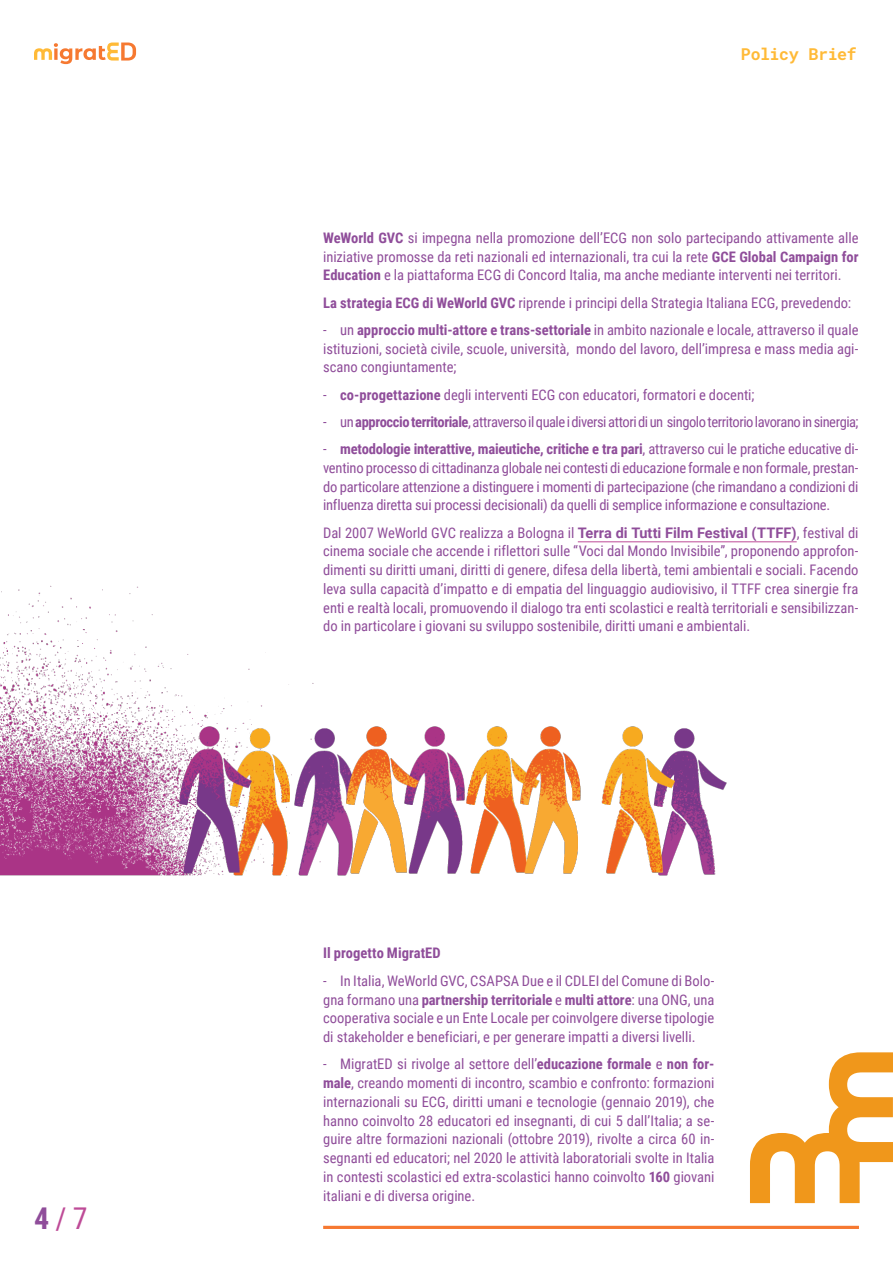
<style>
.page{position:relative;width:893px;height:1263px;background:#fff}
.page>*{position:absolute;margin:0;border:0;box-sizing:border-box;transform-origin:0 0}
.t1{font:30px "Roboto Condensed";color:#be4b97}
.t2{font:700 16.5px "Roboto Mono";letter-spacing:-.02em;color:#ffba37}
.t3{font:14.55px/18.8px "Roboto Condensed";letter-spacing:-.005em;color:#8f4d9a;text-align:justify}
.t4{font:14.55px "Roboto Condensed";letter-spacing:-.03em;color:#8f4d9a}
.t5{font:700 14.55px "Roboto Condensed";color:#8f4d9a}
.s1{font-weight:700;color:#8f4d9a}
.s2{font-weight:700}
.s3{font-family:"Roboto";font-weight:700}
</style>
<div class="page">
<hr style="left:578px;top:541px;width:219px;height:1px;background:#be4b97">
<svg style="left:34px;top:43px;width:102px;height:21px"></svg>
<svg style="left:750px;top:1052px;width:143px;height:151px"></svg>
<hr style="left:323px;top:1226px;width:536px;height:3px;background:#f67931">
<img style="left:0;top:585px;width:727px;height:291px">
<h1 class="t1" style="left:34px;top:1197px;width:55px"><span class="s1">4</span> / 7</h1>
<p class="t2" style="left:741px;top:43px;width:117px">Policy Brief</p>
<p class="t3" style="left:323px;top:228px;width:537px"><span class="s2">WeWorld GVC</span> si impegna nella promozione dell’ECG non solo partecipando attivamente alle iniziative promosse da reti nazionali ed internazionali, tra cui la rete <span class="s2">GCE Global Campaign for Education</span> e la piattaforma ECG di Concord Italia, ma anche mediante interventi nei territori.</p>
<p class="t3" style="left:323px;top:292px;width:530px"><span class="s2">La strategia ECG di WeWorld GVC</span> riprende i principi della Strategia Italiana ECG, prevedendo:</p>
<p class="t3" style="left:323px;top:320px;width:537px">- un <span class="s2">approccio multi-attore e trans-settoriale</span> in ambito nazionale e locale, attraverso il quale istituzioni, società civile, scuole, università, mondo del lavoro, dell’impresa e mass media agi&shy;scano congiuntamente;</p>
<p class="t3" style="left:323px;top:384px;width:433px">- <span class="s2">co-progettazione</span> degli interventi ECG con educatori, formatori e docenti;</p>
<p class="t4" style="left:323px;top:411px;width:537px">- un <span class="s2">approccio territoriale</span>, attraverso il quale i diversi attori di un singolo territorio lavorano in sinergia;</p>
<p class="t3" style="left:323px;top:439px;width:537px">- <span class="s2">metodologie interattive, maieutiche, critiche e tra pari</span>, attraverso cui le pratiche educative di&shy;ventino processo di cittadinanza globale nei contesti di educazione formale e non formale, prestan&shy;do particolare attenzione a distinguere i momenti di partecipazione (che rimandano a condizioni di influenza diretta sui processi decisionali) da quelli di semplice informazione e consultazione.</p>
<p class="t3" style="left:323px;top:522px;width:537px">Dal 2007 WeWorld GVC realizza a Bologna il <span class="s3">Terra di Tutti Film Festival (TTFF)</span>, festival di cinema sociale che accende i riflettori sulle “Voci dal Mondo Invisibile”, proponendo approfon&shy;dimenti su diritti umani, diritti di genere, difesa della libertà, temi ambientali e sociali. Facendo leva sulla capacità d’impatto e di empatia del linguaggio audiovisivo, il TTFF crea sinergie fra enti e realtà locali, promuovendo il dialogo tra enti scolastici e realtà territoriali e sensibilizzan&shy;do in particolare i giovani su sviluppo sostenibile, diritti umani e ambientali.</p>
<p class="t5" style="left:323px;top:943px;width:119px">Il progetto MigratED</p>
<p class="t3" style="left:323px;top:971px;width:393px">- In Italia, WeWorld GVC, CSAPSA Due e il CDLEI del Comune di Bolo&shy;gna formano una <span class="s2">partnership territoriale</span> e <span class="s2">multi attore</span>: una ONG, una cooperativa sociale e un Ente Locale per coinvolgere diverse tipologie di stakeholder e beneficiari, e per generare impatti a diversi livelli.</p>
<p class="t3" style="left:323px;top:1054px;width:393px">- MigratED si rivolge al settore dell’<span class="s2">educazione formale</span> e <span class="s2">non for&shy;male</span>, creando momenti di incontro, scambio e confronto: formazioni internazionali su ECG, diritti umani e tecnologie (gennaio 2019), che hanno coinvolto 28 educatori ed insegnanti, di cui 5 dall’Italia; a se&shy;guire altre formazioni nazionali (ottobre 2019), rivolte a circa 60 in&shy;segnanti ed educatori; nel 2020 le attività laboratoriali svolte in Italia in contesti scolastici ed extra-scolastici hanno coinvolto <span class="s2">160</span> giovani italiani e di diversa origine.</p>
</div>
